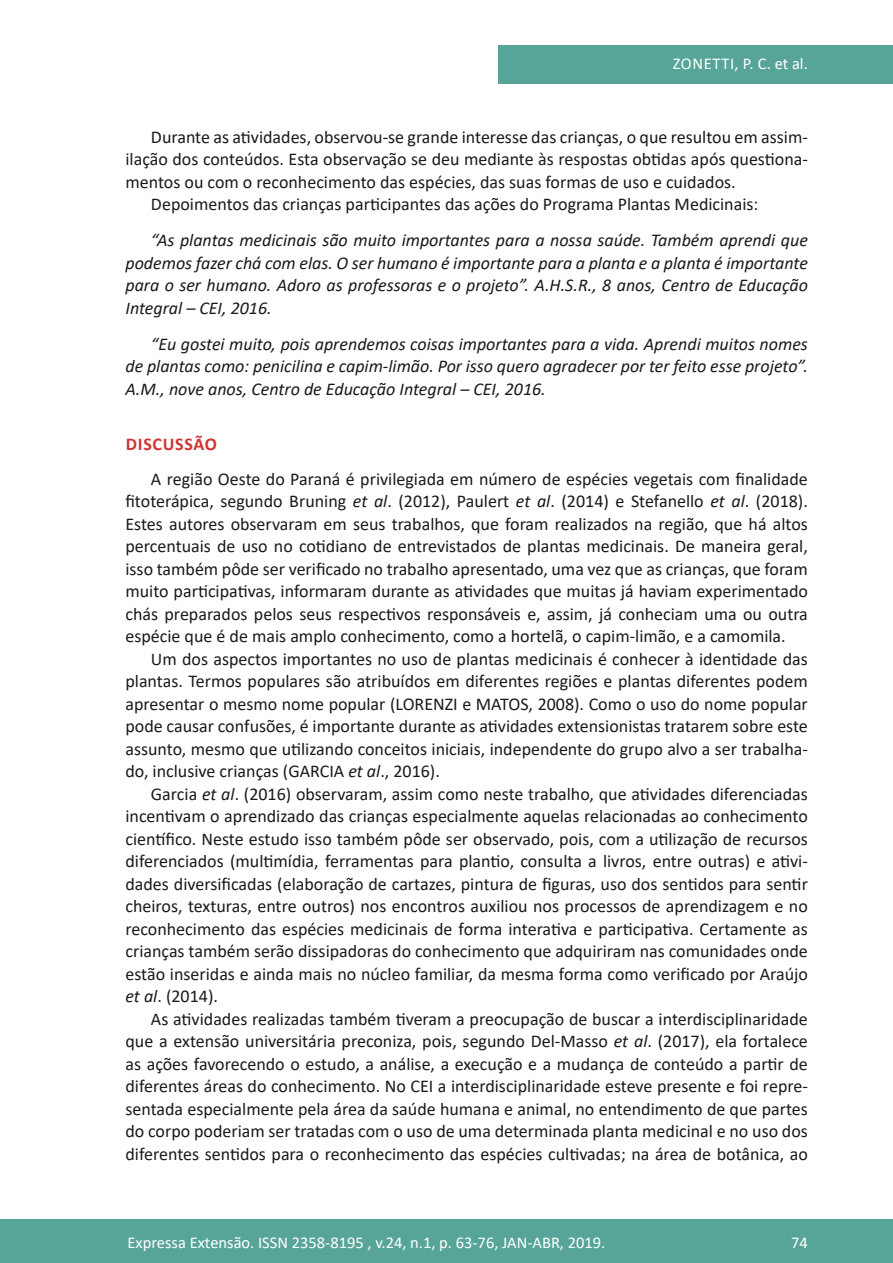
<style>
.page{position:relative;width:893px;height:1263px;background:#fff}
.page>*{position:absolute;margin:0;border:0;box-sizing:border-box;transform-origin:0 0}
.texto{font:18px/22.5px "Calibri";color:#1a1a1a;text-align:justify}
.texto-2{font:italic 18px/22.5px "Calibri";color:#1a1a1a;text-align:justify}
.subtitulo{font:700 18px "Calibri";letter-spacing:.04em;color:#cf3535}
.t1{font:16.5px "Calibri";color:#fff}
.t2{font:16.5px "Calibri";letter-spacing:.04em;color:#fff}
.s1{font-style:italic}
</style>
<div class="page">
<div style="left:0;top:1219px;width:893px;height:44px;background:#57a498"></div>
<div style="left:498px;top:45px;width:395px;height:39px;background:#57a498"></div>
<p class="t2" style="left:673px;top:52px;width:137px">ZONETTI, P. C. et al.</p>
<p class="texto" style="left:125px;top:125px;width:684px;text-indent:26px">Durante as atividades, observou-se grande interesse das crianças, o que resultou em assim&shy;ilação dos conteúdos. Esta observação se deu mediante às respostas obtidas após questiona&shy;mentos ou com o reconhecimento das espécies, das suas formas de uso e cuidados.</p>
<p class="texto" style="left:151px;top:193px;width:609px">Depoimentos das crianças participantes das ações do Programa Plantas Medicinais:</p>
<p class="texto-2" style="left:125px;top:228px;width:684px;text-indent:26px">“As plantas medicinais são muito importantes para a nossa saúde. Também aprendi que podemos fazer chá com elas. O ser humano é importante para a planta e a planta é importante para o ser humano. Adoro as professoras e o projeto”. A.H.S.R., 8 anos, Centro de Educação Integral – CEI, 2016.</p>
<p class="texto-2" style="left:125px;top:332px;width:684px;text-indent:26px">“Eu gostei muito, pois aprendemos coisas importantes para a vida. Aprendi muitos nomes de plantas como: penicilina e capim-limão. Por isso quero agradecer por ter feito esse projeto”.<br>A.M., nove anos, Centro de Educação Integral – CEI, 2016.</p>
<p class="subtitulo" style="left:126px;top:432px;width:93px">DISCUSSÃO</p>
<p class="texto" style="left:125px;top:467px;width:684px;text-indent:26px">A região Oeste do Paraná é privilegiada em número de espécies vegetais com finalidade fitoterápica, segundo Bruning <span class="s1">et al</span>. (2012), Paulert <span class="s1">et al</span>. (2014) e Stefanello <span class="s1">et al</span>. (2018).<br>Estes autores observaram em seus trabalhos, que foram realizados na região, que há altos percentuais de uso no cotidiano de entrevistados de plantas medicinais. De maneira geral, isso também pôde ser verificado no trabalho apresentado, uma vez que as crianças, que foram muito participativas, informaram durante as atividades que muitas já haviam experimentado chás preparados pelos seus respectivos responsáveis e, assim, já conheciam uma ou outra espécie que é de mais amplo conhecimento, como a hortelã, o capim-limão, e a camomila.</p>
<p class="texto" style="left:125px;top:647px;width:684px;text-indent:26px">Um dos aspectos importantes no uso de plantas medicinais é conhecer à identidade das plantas. Termos populares são atribuídos em diferentes regiões e plantas diferentes podem apresentar o mesmo nome popular (LORENZI e MATOS, 2008). Como o uso do nome popular pode causar confusões, é importante durante as atividades extensionistas tratarem sobre este assunto, mesmo que utilizando conceitos iniciais, independente do grupo alvo a ser trabalha&shy;do, inclusive crianças (GARCIA <span class="s1">et al</span>., 2016).</p>
<p class="texto" style="left:125px;top:782px;width:684px;text-indent:26px">Garcia <span class="s1">et al</span>. (2016) observaram, assim como neste trabalho, que atividades diferenciadas incentivam o aprendizado das crianças especialmente aquelas relacionadas ao conhecimento científico. Neste estudo isso também pôde ser observado, pois, com a utilização de recursos diferenciados (multimídia, ferramentas para plantio, consulta a livros, entre outras) e ativi&shy;dades diversificadas (elaboração de cartazes, pintura de figuras, uso dos sentidos para sentir cheiros, texturas, entre outros) nos encontros auxiliou nos processos de aprendizagem e no reconhecimento das espécies medicinais de forma interativa e participativa. Certamente as crianças também serão dissipadoras do conhecimento que adquiriram nas comunidades onde estão inseridas e ainda mais no núcleo familiar, da mesma forma como verificado por Araújo <span class="s1">et al</span>. (2014).</p>
<p class="texto" style="left:125px;top:1007px;width:684px;text-indent:26px">As atividades realizadas também tiveram a preocupação de buscar a interdisciplinaridade que a extensão universitária preconiza, pois, segundo Del-Masso <span class="s1">et al</span>. (2017), ela fortalece as ações favorecendo o estudo, a análise, a execução e a mudança de conteúdo a partir de diferentes áreas do conhecimento. No CEI a interdisciplinaridade esteve presente e foi repre&shy;sentada especialmente pela área da saúde humana e animal, no entendimento de que partes do corpo poderiam ser tratadas com o uso de uma determinada planta medicinal e no uso dos diferentes sentidos para o reconhecimento das espécies cultivadas; na área de botânica, ao</p>
<p class="t1" style="left:128px;top:1230px;width:479px">Expressa Extensão. ISSN 2358-8195 , v.24, n.1, p. 63-76, JAN-ABR, 2019.</p>
<p class="t1" style="left:791px;top:1230px;width:18px">74</p>
</div>
